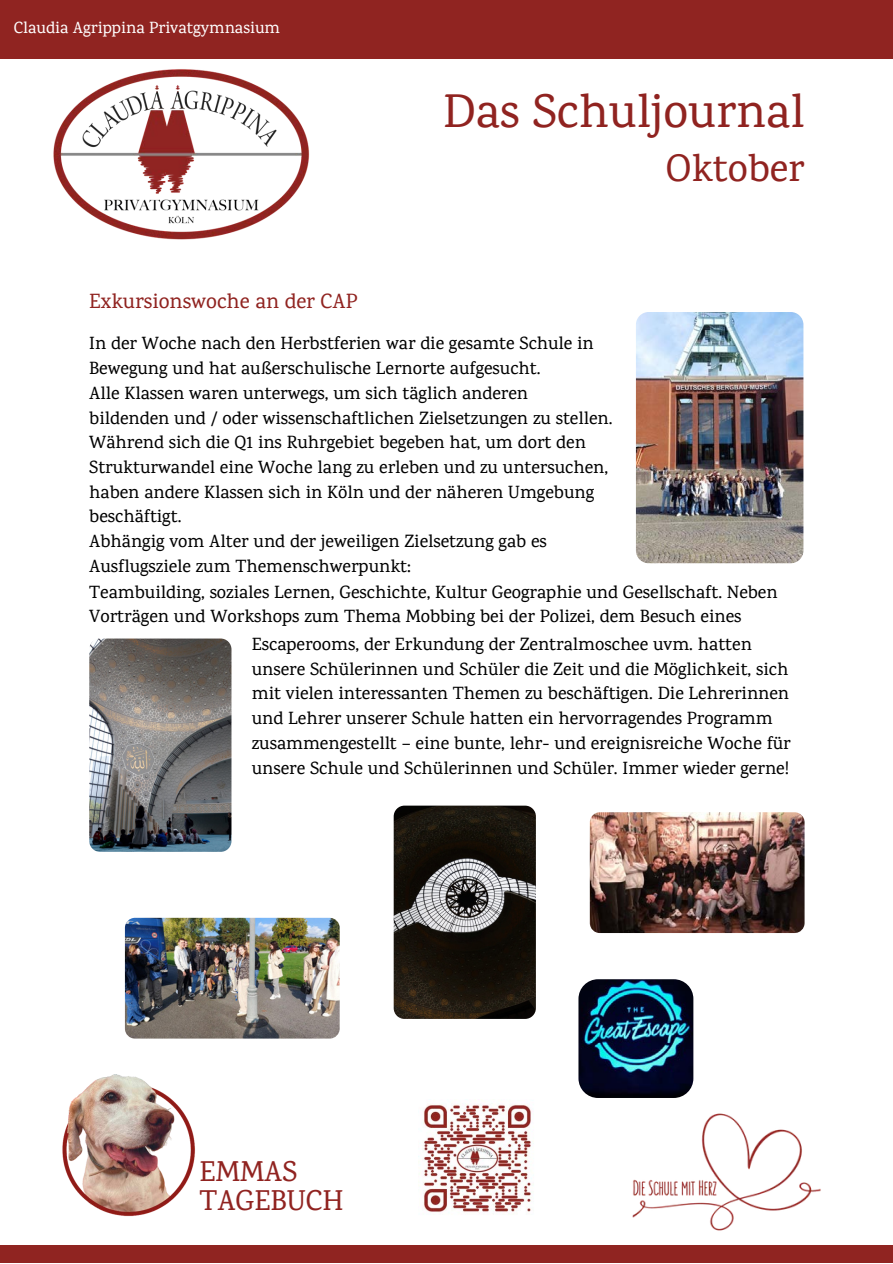
<style>
.page{position:relative;width:893px;height:1264px;background:#fff}
.page>*{position:absolute;margin:0;border:0;box-sizing:border-box;transform-origin:0 0}
.t1{font:500 48px "Karma";color:#902320}
.t2{font:500 39px "Karma";color:#902320}
.t3{font:500 29.1px/28.7px "Karma";color:#902320}
.t4{font:500 21px "Karma";color:#902320}
.t5{font:500 18px/24.8px "Karma";color:#000}
.t6{font:500 16.5px "Karma";color:#fff}
</style>
<div class="page">
<img style="left:632px;top:1113px;width:189px;height:118px">
<img style="left:53px;top:69px;width:257px;height:171px">
<div style="left:0;top:0;width:892px;height:59px;background:#902421"></div>
<div style="left:0;top:1245px;width:892px;height:17px;background:#902421"></div>
<img style="left:62px;top:1074px;width:133px;height:143px">
<img style="left:418px;top:1104px;width:116px;height:109px">
<img style="left:636px;top:312px;width:167px;height:251px;border-radius:13px">
<img style="left:125px;top:917px;width:214px;height:121px;border-radius:10px">
<img style="left:589px;top:812px;width:215px;height:121px;border-radius:10px">
<img style="left:89px;top:638px;width:142px;height:213px;border-radius:11px">
<img style="left:393px;top:805px;width:143px;height:213px;border-radius:11px">
<img style="left:578px;top:979px;width:115px;height:118px;border-radius:20px">
<p class="t6" style="left:14px;top:18px;width:268px">Claudia Agrippina Privatgymnasium</p>
<p class="t4" style="left:89px;top:289px;width:270px">Exkursionswoche an der CAP</p>
<h1 class="t1" style="left:443px;top:82px;width:363px">Das Schuljournal</h1>
<h2 class="t2" style="left:665px;top:145px;width:140px">Oktober</h2>
<p class="t5" style="left:89px;top:331px;width:525px">In der Woche nach den Herbstferien war die gesamte Schule in Bewegung und hat außerschulische Lernorte aufgesucht.<br>Alle Klassen waren unterwegs, um sich täglich anderen bildenden und / oder wissenschaftlichen Zielsetzungen zu stellen.<br>Während sich die Q1 ins Ruhrgebiet begeben hat, um dort den Strukturwandel eine Woche lang zu erleben und zu untersuchen, haben andere Klassen sich in Köln und der näheren Umgebung beschäftigt.<br>Abhängig vom Alter und der jeweiligen Zielsetzung gab es Ausflugsziele zum Themenschwerpunkt:</p>
<p class="t5" style="left:89px;top:579px;width:689px">Teambuilding, soziales Lernen, Geschichte, Kultur Geographie und Gesellschaft. Neben<br>Vorträgen und Workshops zum Thema Mobbing bei der Polizei, dem Besuch eines</p>
<p class="t5" style="left:252px;top:631px;width:540px">Escaperooms, der Erkundung der Zentralmoschee uvm. hatten unsere Schülerinnen und Schüler die Zeit und die Möglichkeit, sich mit vielen interessanten Themen zu beschäftigen. Die Lehrerinnen und Lehrer unserer Schule hatten ein hervorragendes Programm zusammengestellt – eine bunte, lehr- und ereignisreiche Woche für unsere Schule und Schülerinnen und Schüler. Immer wieder gerne!</p>
<h3 class="t3" style="left:199px;top:1156px;width:146px">EMMAS<br>TAGEBUCH</h3>
</div>
